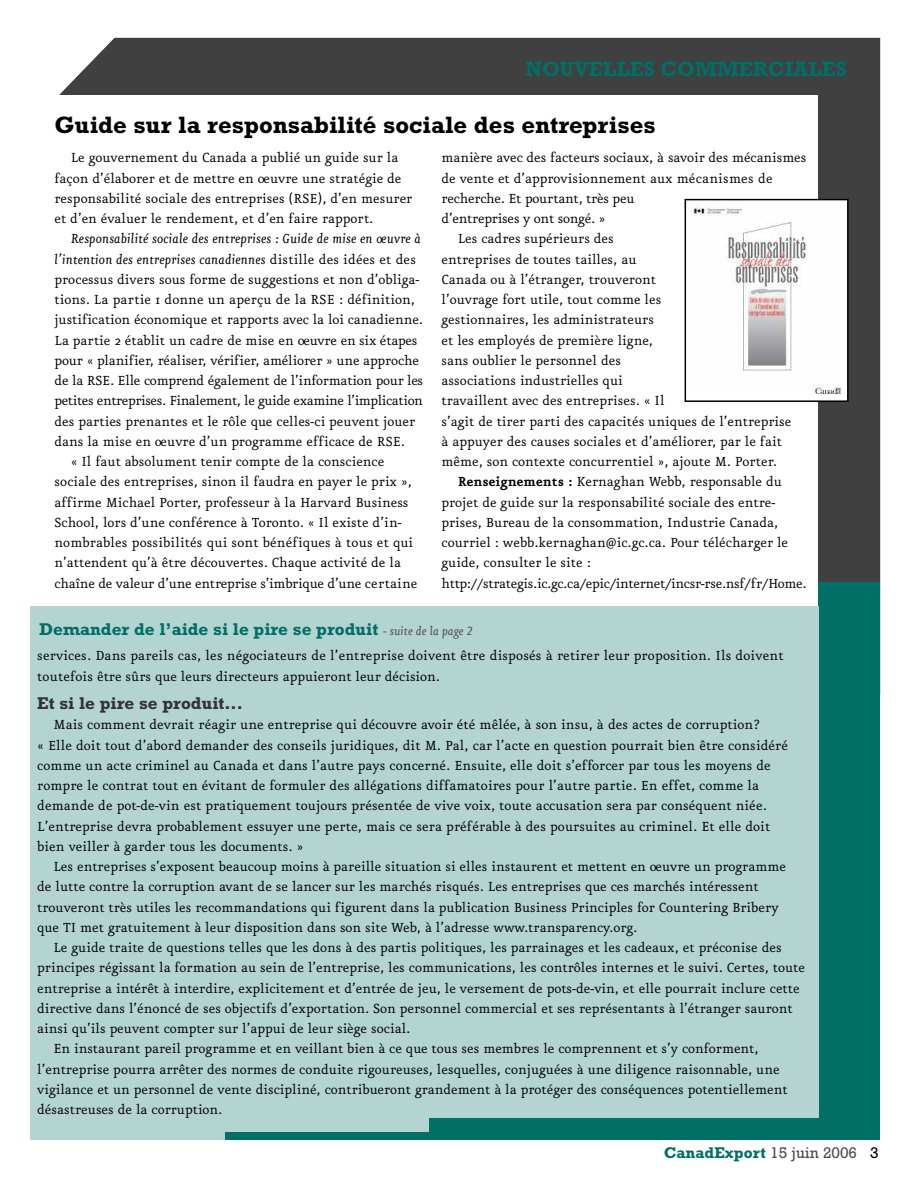
<style>
.page{position:relative;width:918px;height:1188px;background:#fff}
.page>*{position:absolute;margin:0;border:0;box-sizing:border-box;transform-origin:0 0}
.t1{font:700 24px "Rockwell";color:#000}
.t2{font:700 21px "Rockwell";color:#006f65}
.t3{font:700 17.25px "Rockwell";color:#006f65}
.t4{font:700 17.25px "Rockwell";color:#333}
.t5{font:15.75px/20.2px "Eureka";color:#000}
.t6{font:italic 15.75px "Eureka";letter-spacing:.01em;color:#000}
.t7{font:15.75px "Eureka";letter-spacing:-.02em;color:#000}
.t8{font:15.75px "Eureka";letter-spacing:-.025em;color:#000}
.t9{font:700 15.75px "Rockwell";color:#006f65}
.s1{font-style:normal}
.s2{font-weight:700}
.s3{font-family:"Eureka";font-weight:400;font-style:italic;font-size:14.25px;color:#4d4d4d}
.s4{font-weight:400;color:#4d4d4d}
.s5{font-weight:400;color:#000}
</style>
<div class="page">
<div style="left:59px;top:38px;width:821px;height:544px;background:#404040"></div>
<div style="left:38px;top:582px;width:842px;height:557px;background:#006f65"></div>
<div style="left:30px;top:95px;width:788px;height:1044px;background:#fff"></div>
<div style="left:685px;top:200px;width:163px;height:201px;background:#fff"></div>
<img style="left:691px;top:205px;width:149px;height:189px">
<div style="left:685px;top:199px;width:164px;height:203px;border:2px solid #000"></div>
<div style="left:30px;top:606px;width:789px;height:533px;background:#b3d4d1"></div>
<div style="left:430px;top:1118px;width:450px;height:21px;background:#006f65"></div>
<div style="left:226px;top:1132px;width:654px;height:7px;background:#006f65"></div>
<h2 class="t2" style="left:525px;top:62px;width:323px">NOUVELLES COMMERCIALES</h2>
<h1 class="t1" style="left:55px;top:116px;width:603px">Guide sur la responsabilité sociale des entreprises</h1>
<p class="t5" style="left:55px;top:147px;width:359px;text-indent:16px">Le gouvernement du Canada a publié un guide sur la façon d’élaborer et de mettre en oeuvre une stratégie de responsabilité sociale des entreprises (RSE), d’en mesurer et d’en évaluer le rendement, et d’en faire rapport.</p>
<p class="t6" style="left:71px;top:229px;width:352px">Responsabilité sociale des entreprises : Guide de mise en oeuvre à</p>
<p class="t6" style="left:55px;top:249px;width:363px">l’intention des entreprises canadiennes <span class="s1">distille des idées et des</span></p>
<p class="t5" style="left:55px;top:268px;width:367px">processus divers sous forme de suggestions et non d’obliga-</p>
<p class="t5" style="left:55px;top:289px;width:362px">tions. La partie 1 donne un aperçu de la RSE : définition,</p>
<p class="t5" style="left:55px;top:309px;width:370px">justification économique et rapports avec la loi canadienne.</p>
<p class="t5" style="left:55px;top:329px;width:365px">La partie 2 établit un cadre de mise en oeuvre en six étapes</p>
<p class="t5" style="left:55px;top:349px;width:366px">pour « planifier, réaliser, vérifier, améliorer » une approche</p>
<p class="t5" style="left:55px;top:370px;width:370px">de la RSE. Elle comprend également de l’information pour les</p>
<p class="t8" style="left:55px;top:391px;width:370px">petites entreprises. Finalement, le guide examine l’implication</p>
<p class="t5" style="left:55px;top:410px;width:362px">des parties prenantes et le rôle que celles-ci peuvent jouer</p>
<p class="t5" style="left:55px;top:430px;width:352px">dans la mise en oeuvre d’un programme efficace de RSE.</p>
<p class="t5" style="left:71px;top:451px;width:315px">« Il faut absolument tenir compte de la conscience</p>
<p class="t5" style="left:55px;top:471px;width:359px">sociale des entreprises, sinon il faudra en payer le prix »,</p>
<p class="t5" style="left:55px;top:491px;width:356px">affirme Michael Porter, professeur à la Harvard Business</p>
<p class="t5" style="left:55px;top:511px;width:349px">School, lors d’une conférence à Toronto. « Il existe d’in-</p>
<p class="t5" style="left:55px;top:532px;width:360px">nombrables possibilités qui sont bénéfiques à tous et qui</p>
<p class="t5" style="left:55px;top:552px;width:348px">n’attendent qu’à être découvertes. Chaque activité de la</p>
<p class="t5" style="left:55px;top:572px;width:364px">chaîne de valeur d’une entreprise s’imbrique d’une certaine</p>
<p class="t5" style="left:442px;top:147px;width:366px">manière avec des facteurs sociaux, à savoir des mécanismes</p>
<p class="t5" style="left:442px;top:167px;width:333px">de vente et d’approvisionnement aux mécanismes de</p>
<p class="t5" style="left:442px;top:187px;width:195px">recherche. Et pourtant, très peu</p>
<p class="t5" style="left:442px;top:208px;width:165px">d’entreprises y ont songé. »</p>
<p class="t5" style="left:458px;top:228px;width:158px">Les cadres supérieurs des</p>
<p class="t5" style="left:442px;top:248px;width:196px">entreprises de toutes tailles, au</p>
<p class="t5" style="left:442px;top:268px;width:216px">Canada ou à l’étranger, trouveront</p>
<p class="t5" style="left:442px;top:289px;width:221px">l’ouvrage fort utile, tout comme les</p>
<p class="t5" style="left:442px;top:309px;width:214px">gestionnaires, les administrateurs</p>
<p class="t5" style="left:442px;top:329px;width:213px">et les employés de première ligne,</p>
<p class="t5" style="left:442px;top:349px;width:181px">sans oublier le personnel des</p>
<p class="t5" style="left:442px;top:370px;width:183px">associations industrielles qui</p>
<p class="t5" style="left:442px;top:390px;width:225px">travaillent avec des entreprises. « Il</p>
<p class="t5" style="left:442px;top:410px;width:351px">s’agit de tirer parti des capacités uniques de l’entreprise</p>
<p class="t5" style="left:442px;top:430px;width:342px">à appuyer des causes sociales et d’améliorer, par le fait</p>
<p class="t5" style="left:442px;top:451px;width:337px">même, son contexte concurrentiel », ajoute M. Porter.</p>
<p class="t5" style="left:458px;top:471px;width:326px"><span class="s2">Renseignements :</span> Kernaghan Webb, responsable du</p>
<p class="t5" style="left:442px;top:491px;width:335px">projet de guide sur la responsabilité sociale des entre-</p>
<p class="t5" style="left:442px;top:511px;width:338px">prises, Bureau de la consommation, Industrie Canada,</p>
<p class="t5" style="left:442px;top:532px;width:348px">courriel : webb.kernaghan@ic.gc.ca. Pour télécharger le</p>
<p class="t5" style="left:442px;top:552px;width:151px">guide, consulter le site :</p>
<p class="t7" style="left:442px;top:573px;width:367px">http://strategis.ic.gc.ca/epic/internet/incsr-rse.nsf/fr/Home.</p>
<p class="t3" style="left:39px;top:623px;width:435px">Demander de l’aide si le pire se produit <span class="s3">- suite de la page 2</span></p>
<p class="t5" style="left:37px;top:645px;width:748px">services. Dans pareils cas, les négociateurs de l’entreprise doivent être disposés à retirer leur proposition. Ils doivent toutefois être sûrs que leurs directeurs appuieront leur décision.</p>
<p class="t4" style="left:37px;top:697px;width:207px">Et si le pire se produit...</p>
<p class="t5" style="left:37px;top:714px;width:752px;text-indent:16px">Mais comment devrait réagir une entreprise qui découvre avoir été mêlée, à son insu, à des actes de corruption?<br>« Elle doit tout d’abord demander des conseils juridiques, dit M. Pal, car l’acte en question pourrait bien être considéré comme un acte criminel au Canada et dans l’autre pays concerné. Ensuite, elle doit s’efforcer par tous les moyens de rompre le contrat tout en évitant de formuler des allégations diffamatoires pour l’autre partie. En effet, comme la demande de pot-de-vin est pratiquement toujours présentée de vive voix, toute accusation sera par conséquent niée.<br>L’entreprise devra probablement essuyer une perte, mais ce sera préférable à des poursuites au criminel. Et elle doit bien veiller à garder tous les documents. »</p>
<p class="t5" style="left:37px;top:856px;width:750px;text-indent:16px">Les entreprises s’exposent beaucoup moins à pareille situation si elles instaurent et mettent en oeuvre un programme de lutte contre la corruption avant de se lancer sur les marchés risqués. Les entreprises que ces marchés intéressent trouveront très utiles les recommandations qui figurent dans la publication Business Principles for Countering Bribery que TI met gratuitement à leur disposition dans son site Web, à l’adresse www.transparency.org.</p>
<p class="t5" style="left:53px;top:937px;width:730px">Le guide traite de questions telles que les dons à des partis politiques, les parrainages et les cadeaux, et préconise des</p>
<p class="t5" style="left:37px;top:957px;width:769px">principes régissant la formation au sein de l’entreprise, les communications, les contrôles internes et le suivi. Certes, toute</p>
<p class="t5" style="left:37px;top:977px;width:764px">entreprise a intérêt à interdire, explicitement et d’entrée de jeu, le versement de pots-de-vin, et elle pourrait inclure cette</p>
<p class="t5" style="left:37px;top:997px;width:757px">directive dans l’énoncé de ses objectifs d’exportation. Son personnel commercial et ses représentants à l’étranger sauront</p>
<p class="t5" style="left:37px;top:1018px;width:375px">ainsi qu’ils peuvent compter sur l’appui de leur siège social.</p>
<p class="t5" style="left:53px;top:1038px;width:707px">En instaurant pareil programme et en veillant bien à ce que tous ses membres le comprennent et s’y conforment,</p>
<p class="t5" style="left:37px;top:1058px;width:744px">l’entreprise pourra arrêter des normes de conduite rigoureuses, lesquelles, conjuguées à une diligence raisonnable, une</p>
<p class="t5" style="left:37px;top:1078px;width:752px">vigilance et un personnel de vente discipliné, contribueront grandement à la protéger des conséquences potentiellement</p>
<p class="t5" style="left:37px;top:1099px;width:187px">désastreuses de la corruption.</p>
<p class="t9" style="left:664px;top:1147px;width:216px">CanadExport <span class="s4">15 juin 2006</span> <span class="s5">3</span></p>
</div>
